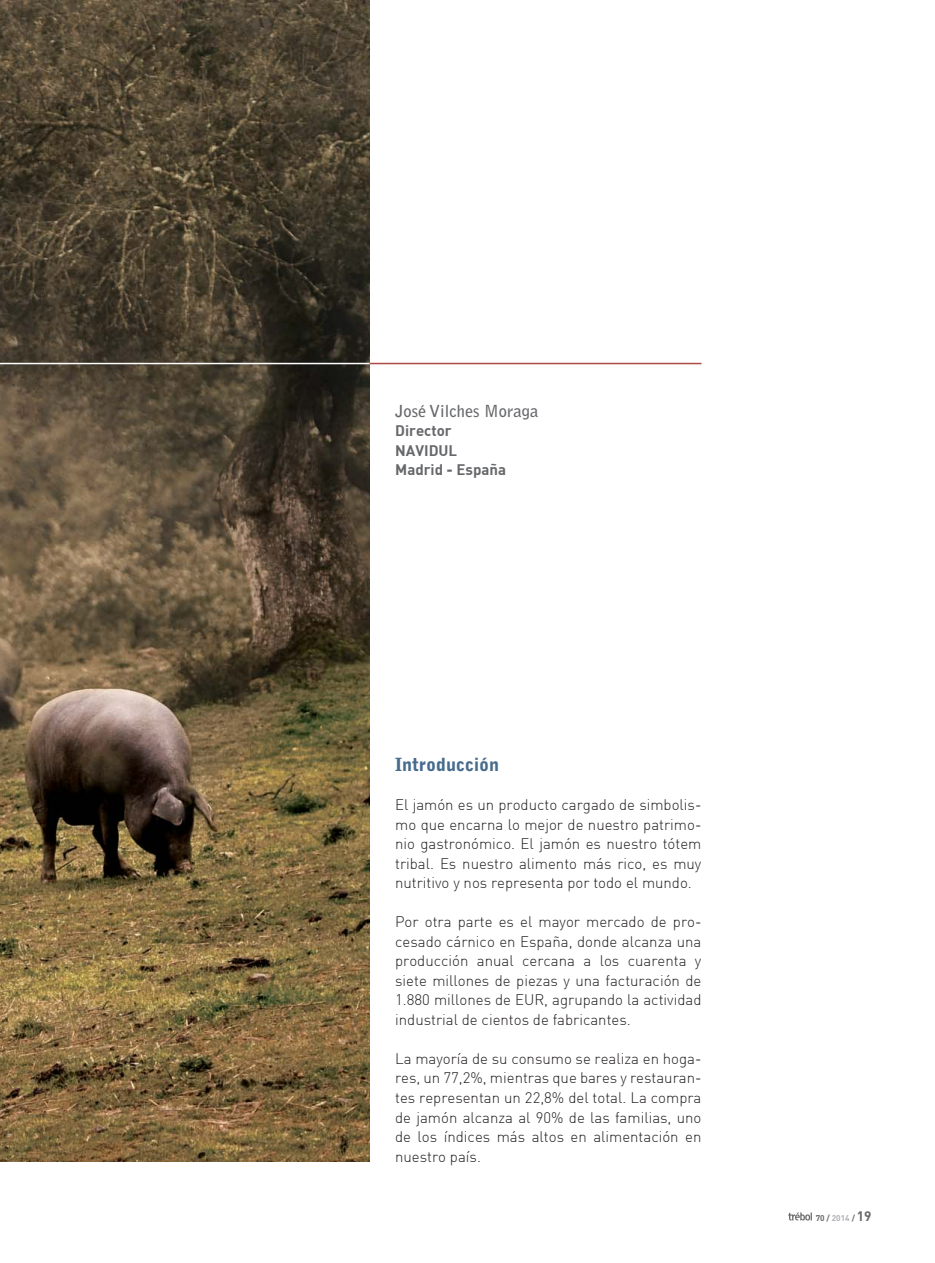
<style>
.page{position:relative;width:935px;height:1263px;background:#fff}
.page>*{position:absolute;margin:0;border:0;box-sizing:border-box;transform-origin:0 0}
.t1{font:900 18px "Bell Gothic Std";color:#466b8c}
.t2{font:700 16.5px "Bell Gothic Std";color:#67686b}
.t3{font:300 15px/19.5px "DIN";color:#231f20;text-align:justify}
.t4{font:700 15px/19.5px "DIN";color:#67686b}
.t5{font:700 8.25px "DIN";color:#67686b}
.s1{color:#aeb0b3}
.s2{font-size:13.5px}
</style>
<div class="page">
<svg style="left:788px;top:1212px;width:24px;height:8px"></svg>
<hr style="left:0;top:363px;width:701px;height:1px;background:#af4a45">
<img style="left:0;top:0;width:370px;height:1161px">
<hr style="left:0;top:363px;width:370px;height:1px;background:#fff">
<p class="t2" style="left:395px;top:403px;width:145px">José Vilches Moraga</p>
<p class="t4" style="left:395px;top:420px;width:112px">Director<br>NAVIDUL<br>Madrid - España</p>
<p class="t1" style="left:395px;top:756px;width:106px">Introducción</p>
<p class="t3" style="left:395px;top:795px;width:308px">El jamón es un producto cargado de simbolis&shy;mo que encarna lo mejor de nuestro patrimo&shy;nio gastronómico. El jamón es nuestro tótem tribal. Es nuestro alimento más rico, es muy nutritivo y nos representa por todo el mundo.</p>
<p class="t3" style="left:395px;top:912px;width:308px">Por otra parte es el mayor mercado de pro&shy;cesado cárnico en España, donde alcanza una producción anual cercana a los cuarenta y siete millones de piezas y una facturación de 1.880 millones de EUR, agrupando la actividad industrial de cientos de fabricantes.</p>
<p class="t3" style="left:395px;top:1048px;width:308px">La mayoría de su consumo se realiza en hoga&shy;res, un 77,2%, mientras que bares y restauran&shy;tes representan un 22,8% del total. La compra de jamón alcanza al 90% de las familias, uno de los índices más altos en alimentación en nuestro país.</p>
<p class="t5" style="left:815px;top:1211px;width:57px">70 / <span class="s1">2014</span> / <span class="s2">19</span></p>
</div>
